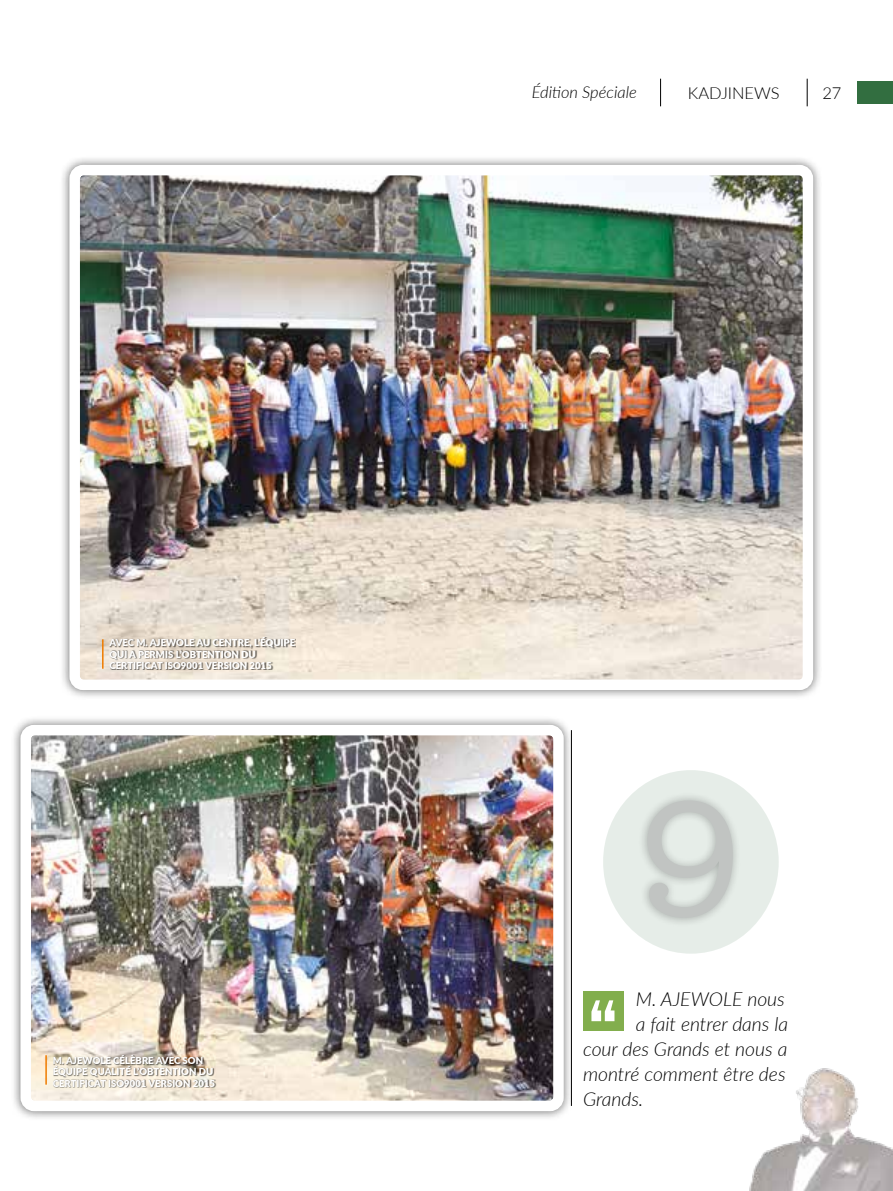
<style>
.page{position:relative;width:893px;height:1191px;background:#fff}
.page>*{position:absolute;margin:0;border:0;box-sizing:border-box;transform-origin:0 0}
.t1{font:italic 300 19.35px "Lato";color:#000}
.t2{font:italic 300 16.5px "Lato";color:#000}
.t3{font:300 16.5px "Lato";color:#000}
.t4{font:900 9.6px/11.1px "Lato";color:#fff}
</style>
<div class="page">
<div style="left:11px;top:715px;width:562px;height:405px;background:#000;opacity:.55"></div>
<img style="left:31px;top:736px;width:522px;height:364px">
<div style="left:20px;top:725px;width:544px;height:386px;border:10px solid #fff;border-radius:9px"></div>
<img style="left:749px;top:1068px;width:144px;height:123px">
<svg style="left:660px;top:79px;width:1px;height:27px"></svg>
<svg style="left:807px;top:79px;width:1px;height:27px"></svg>
<div style="left:857px;top:81px;width:36px;height:22px;background:#326e40"></div>
<hr style="left:571px;top:730px;width:1px;height:376px;background:#000">
<div style="left:60px;top:155px;width:763px;height:544px;background:#000;opacity:.55"></div>
<img style="left:80px;top:176px;width:722px;height:503px">
<div style="left:69px;top:165px;width:744px;height:525px;border:10px solid #fff;border-radius:9px"></div>
<div style="left:583px;top:991px;width:40px;height:39px;background:#82ae4d"></div>
<svg style="left:591px;top:1000px;width:23px;height:21px"></svg>
<div style="left:603px;top:770px;width:176px;height:183px;background:#e6ede8;border-radius:50%"></div>
<div style="left:638px;top:790px;width:104px;height:137px;background:#000;opacity:.55"></div>
<hr style="left:102px;top:639px;width:2px;height:29px;background:#ef7c00">
<div style="left:110px;top:637px;width:186px;height:33px;background:#000;opacity:.56"></div>
<hr style="left:45px;top:1055px;width:2px;height:29px;background:#ef7c00">
<div style="left:53px;top:1055px;width:163px;height:33px;background:#000;opacity:.56"></div>
<p class="t4" style="left:109px;top:637px;width:187px">AVEC M. AJEWOLE AU CENTRE, L’ÉQUIPE<br>QUI A PERMIS L’OBTENTION DU<br>CERTIFICAT ISO9001 VERSION 2015</p>
<p class="t4" style="left:53px;top:1054px;width:164px">M. AJEWOLE CÉLÈBRE AVEC SON<br>ÉQUIPE QUALITÉ L’OBTENTION DU<br>CERTIFICAT ISO9001 VERSION 2015</p>
<h2 class="t2" style="left:532px;top:81px;width:107px">Édition Spéciale</h2>
<h2 class="t3" style="left:688px;top:82px;width:93px">KADJINEWS</h2>
<h2 class="t3" style="left:822px;top:81px;width:21px">27</h2>
<h1 class="t1" style="left:636px;top:985px;width:150px">M. AJEWOLE nous</h1>
<h1 class="t1" style="left:636px;top:1010px;width:154px">a fait entrer dans la</h1>
<h1 class="t1" style="left:583px;top:1035px;width:206px">cour des Grands et nous a</h1>
<h1 class="t1" style="left:583px;top:1060px;width:204px">montré comment être des</h1>
<h1 class="t1" style="left:583px;top:1085px;width:62px">Grands.</h1>
</div>
